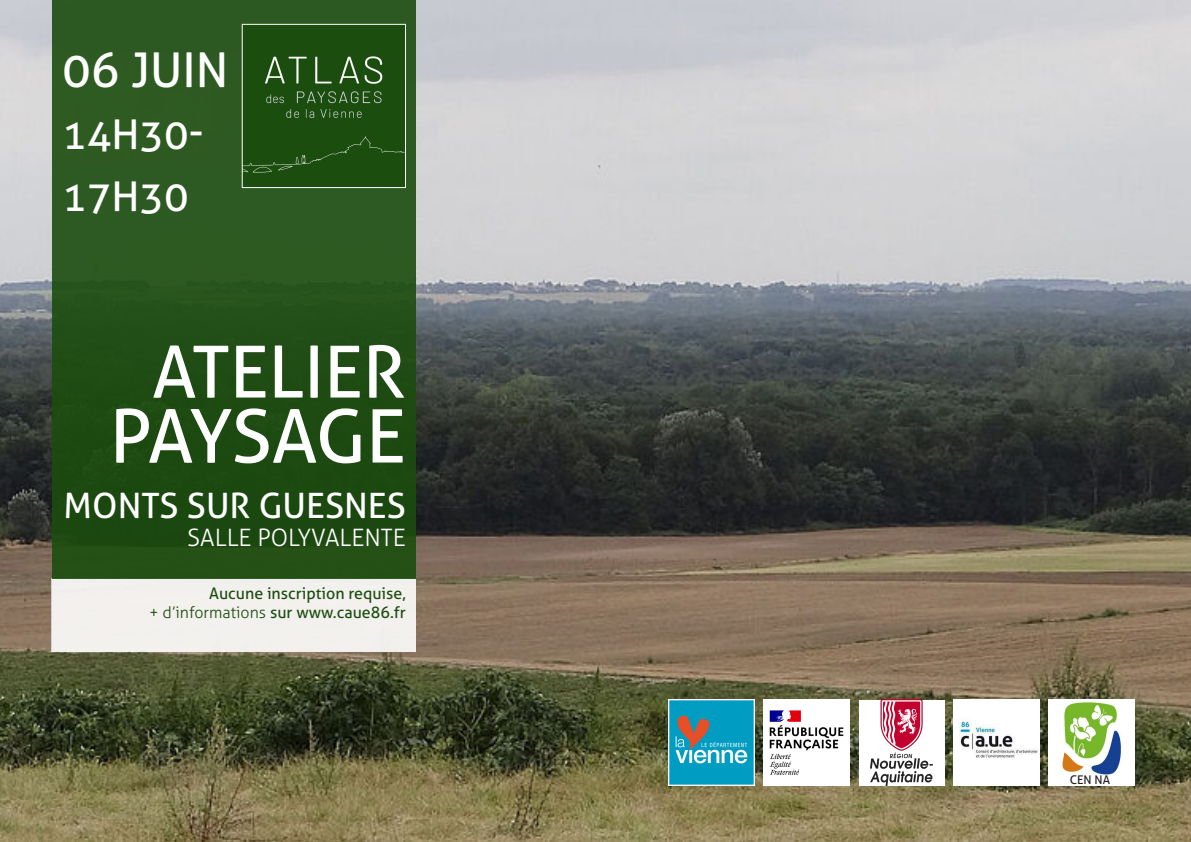
<style>
.page{position:relative;width:1191px;height:842px;background:#fff}
.page>*{position:absolute;margin:0;border:0;box-sizing:border-box;transform-origin:0 0}
.t1{font:74px "Aller";letter-spacing:-.02em;color:#fff}
.t2{font:72px "Aller";color:#fff}
.t3{font:48px "Aller";color:#fff}
.t4{font:41px/62px "Aller";color:#fff}
.t5{font:35px "Aller";color:#fff}
.t6{font:300 24px "Aller";color:#fff}
.t7{font:16px/19px "Aller";color:#1b4d0e;text-align:right}
.t8{font:12px "Aller";color:#231f20}
.s1{font-weight:300}
</style>
<div class="page">
<img style="left:0;top:0;width:1191px;height:842px">
<div style="left:51px;top:578px;width:365px;height:74px;background:#f3f0ee;border:1px solid #fff"></div>
<div style="left:52px;top:0;width:363px;height:578px;background:#245017"></div>
<img style="left:1049px;top:700px;width:85px;height:85px">
<img style="left:954px;top:700px;width:85px;height:85px">
<img style="left:669px;top:700px;width:85px;height:85px">
<img style="left:244px;top:56px;width:160px;height:117px">
<div style="left:242px;top:24px;width:164px;height:164px;border:1px solid #fff"></div>
<img style="left:764px;top:700px;width:85px;height:85px">
<div style="left:859px;top:700px;width:85px;height:85px;background:#fff"></div>
<img style="left:870px;top:700px;width:63px;height:85px">
<h3 class="t3" style="left:62px;top:41px;width:168px">06 JUIN</h3>
<h3 class="t4" style="left:62px;top:104px;width:143px">14H30-<br>17H30</h3>
<h2 class="t2" style="left:152px;top:328px;width:255px">ATELIER</h2>
<h1 class="t1" style="left:110px;top:391px;width:297px">PAYSAGE</h1>
<h3 class="t5" style="left:64px;top:484px;width:344px">MONTS SUR GUESNES</h3>
<h3 class="t6" style="left:187px;top:523px;width:220px">SALLE POLYVALENTE</h3>
<p class="t7" style="left:149px;top:583px;width:258px">Aucune inscription requise,<br><span class="s1">+ d’informations</span> sur www.caue86.fr</p>
<p class="t8" style="left:1069px;top:773px;width:42px">CEN NA</p>
</div>
